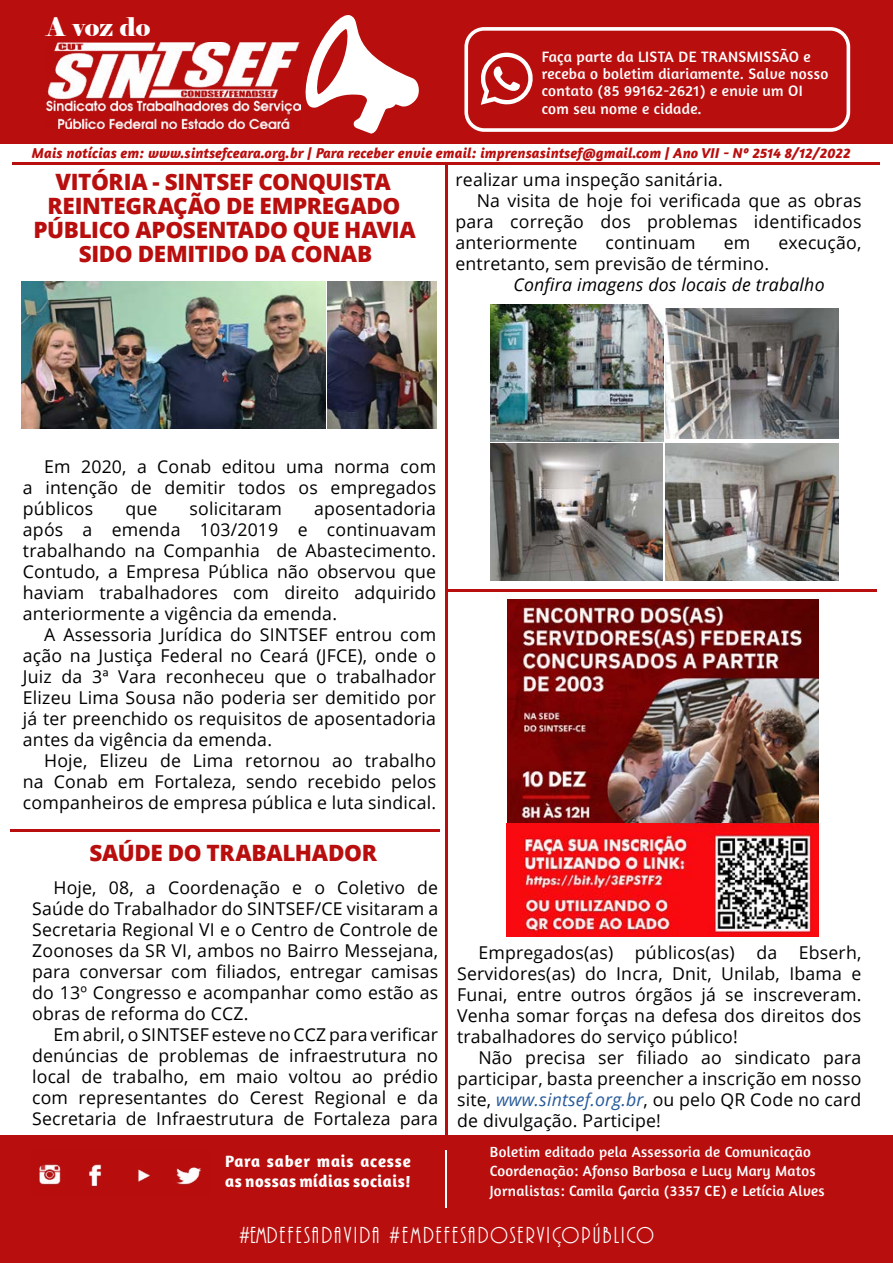
<style>
.page{position:relative;width:893px;height:1263px;background:#fff}
.page>*{position:absolute;margin:0;border:0;box-sizing:border-box;transform-origin:0 0}
.t1{font:25.65px "Elephant";color:#fff}
.t2{font:24px "ARBONNIE";letter-spacing:.09em;color:#fff}
.t3{font:800 22.5px/24px "Open Sans";letter-spacing:-.015em;color:#b90e0e;text-align:center}
.t4{font:17.7px/21px "Open Sans";letter-spacing:.01em;color:#000;text-align:justify}
.t5{font:italic 17.7px "Open Sans";letter-spacing:.01em;color:#000}
.t6{font:700 16.8px/20.1px "Amaranth";letter-spacing:.03em;color:#fff}
.t7{font:15.3px/17.4px "Amaranth";letter-spacing:.02em;color:#fff}
.t8{font:15px/19.5px "Amaranth";letter-spacing:.02em;color:#fff}
.t9{font:italic 700 14.7px "Amaranth";letter-spacing:.01em;color:#b90e0e}
.s1{font-style:italic;color:#275b9b}
</style>
<div class="page">
<div style="left:0;top:0;width:893px;height:144px;background:#b90e0e"></div>
<svg style="left:305px;top:15px;width:114px;height:119px"></svg>
<div style="left:0;top:1136px;width:893px;height:127px;background:#b90e0e"></div>
<img style="left:46px;top:42px;width:254px;height:86px">
<hr style="left:12px;top:162px;width:867px;height:2px;background:#b90e0e">
<hr style="left:445px;top:1150px;width:2px;height:57px;background:#fff">
<img style="left:39px;top:1164px;width:162px;height:23px">
<div style="left:464px;top:27px;width:386px;height:105px;border:4px solid #fff;border-radius:18px"></div>
<svg style="left:480px;top:53px;width:53px;height:52px"></svg>
<hr style="left:446px;top:163px;width:2px;height:978px;background:#b90e0e">
<img style="left:507px;top:599px;width:312px;height:225px">
<hr style="left:448px;top:590px;width:429px;height:2px;background:#b90e0e">
<hr style="left:11px;top:829px;width:429px;height:2px;background:#b90e0e">
<img style="left:490px;top:305px;width:174px;height:275px">
<img style="left:665px;top:308px;width:174px;height:130px">
<img style="left:665px;top:443px;width:174px;height:137px">
<img style="left:507px;top:824px;width:312px;height:113px">
<img style="left:22px;top:282px;width:303px;height:147px">
<img style="left:327px;top:282px;width:109px;height:147px">
<h1 class="t1" style="left:46px;top:11px;width:105px">A voz do</h1>
<p class="t7" style="left:542px;top:47px;width:288px">Faça parte da LISTA DE TRANSMISSÃO e receba o boletim diariamente. Salve nosso contato (85 99162-2621) e envie um OI com seu nome e cidade.</p>
<p class="t9" style="left:32px;top:144px;width:820px">Mais notícias em: www.sintsefceara.org.br | Para receber envie email: imprensasintsef@gmail.com | Ano VII - Nº 2514 8/12/2022</p>
<p class="t3" style="left:34px;top:169px;width:384px">VITÓRIA - SINTSEF CONQUISTA<br>REINTEGRAÇÃO DE EMPREGADO<br>PÚBLICO APOSENTADO QUE HAVIA<br>SIDO DEMITIDO DA CONAB</p>
<p class="t4" style="left:455px;top:169px;width:269px">realizar uma inspeção sanitária.</p>
<p class="t4" style="left:477px;top:190px;width:386px">Na visita de hoje foi verificada que as obras</p>
<p class="t4" style="left:455px;top:211px;width:407px">para correção dos problemas identificados</p>
<p class="t4" style="left:455px;top:232px;width:124px">anteriormente</p>
<p class="t4" style="left:606px;top:232px;width:92px">continuam</p>
<p class="t4" style="left:724px;top:232px;width:28px">em</p>
<p class="t4" style="left:778px;top:232px;width:85px">execução,</p>
<p class="t4" style="left:455px;top:253px;width:315px">entretanto, sem previsão de término.</p>
<p class="t5" style="left:514px;top:273px;width:312px">Confira imagens dos locais de trabalho</p>
<p class="t4" style="left:23px;top:455px;width:415px;text-indent:21px">Em 2020, a Conab editou uma norma com a intenção de demitir todos os empregados públicos</p>
<p class="t4" style="left:23px;top:497px;width:415px;text-indent:291px">aposentadoria após a emenda 103/2019 e continuavam trabalhando na Companhia de Abastecimento.<br>Contudo, a Empresa Pública não observou que haviam trabalhadores com direito adquirido anteriormente a vigência da emenda.</p>
<p class="t4" style="left:23px;top:623px;width:415px;text-indent:21px">A Assessoria Jurídica do SINTSEF entrou com ação na Justiça Federal no Ceará (JFCE), onde o Juiz da 3ª Vara reconheceu que o trabalhador Elizeu Lima Sousa não poderia ser demitido por já ter preenchido os requisitos de aposentadoria antes da vigência da emenda.</p>
<p class="t4" style="left:23px;top:749px;width:415px;text-indent:21px">Hoje, Elizeu de Lima retornou ao trabalho na Conab em Fortaleza, sendo recebido pelos companheiros de empresa pública e luta sindical.</p>
<p class="t4" style="left:125px;top:497px;width:34px">que</p>
<p class="t4" style="left:190px;top:497px;width:94px">solicitaram</p>
<p class="t3" style="left:89px;top:840px;width:289px">SAÚDE DO TRABALHADOR</p>
<p class="t4" style="left:32px;top:876px;width:407px;text-indent:21px">Hoje, 08, a Coordenação e o Coletivo de Saúde do Trabalhador do SINTSEF/CE visitaram a Secretaria Regional VI e o Centro de Controle de Zoonoses da SR VI, ambos no Bairro Messejana, para conversar com filiados, entregar camisas do 13º Congresso e acompanhar como estão as obras de reforma do CCZ.</p>
<p class="t4" style="left:32px;top:1023px;width:408px;text-indent:21px">Em abril, o SINTSEF esteve no CCZ para verificar denúncias de problemas de infraestrutura no local de trabalho, em maio voltou ao prédio com representantes do Cerest Regional e da Secretaria de Infraestrutura de Fortaleza para</p>
<p class="t6" style="left:225px;top:1150px;width:187px">Para saber mais acesse as nossas mídias sociais!</p>
<p class="t4" style="left:457px;top:942px;width:406px;text-indent:21px">Empregados(as) públicos(as) da Ebserh, Servidores(as) do Incra, Dnit, Unilab, Ibama e Funai, entre outros órgãos já se inscreveram.<br>Venha somar forças na defesa dos direitos dos trabalhadores do serviço público!</p>
<p class="t4" style="left:457px;top:1047px;width:406px;text-indent:21px">Não precisa ser filiado ao sindicato para participar, basta preencher a inscrição em nosso site, <span class="s1">www.sintsef.org.br</span>, ou pelo QR Code no card de divulgação. Participe!</p>
<p class="t8" style="left:490px;top:1141px;width:336px">Boletim editado pela Assessoria de Comunicação<br>Coordenação: Afonso Barbosa e Lucy Mary Matos<br>Jornalistas: Camila Garcia (3357 CE) e Letícia Alves</p>
<h2 class="t2" style="left:239px;top:1223px;width:416px">#EMDEFESADAVIDA #EMDEFESADOSERVIÇOPÚBLICO</h2>
</div>
